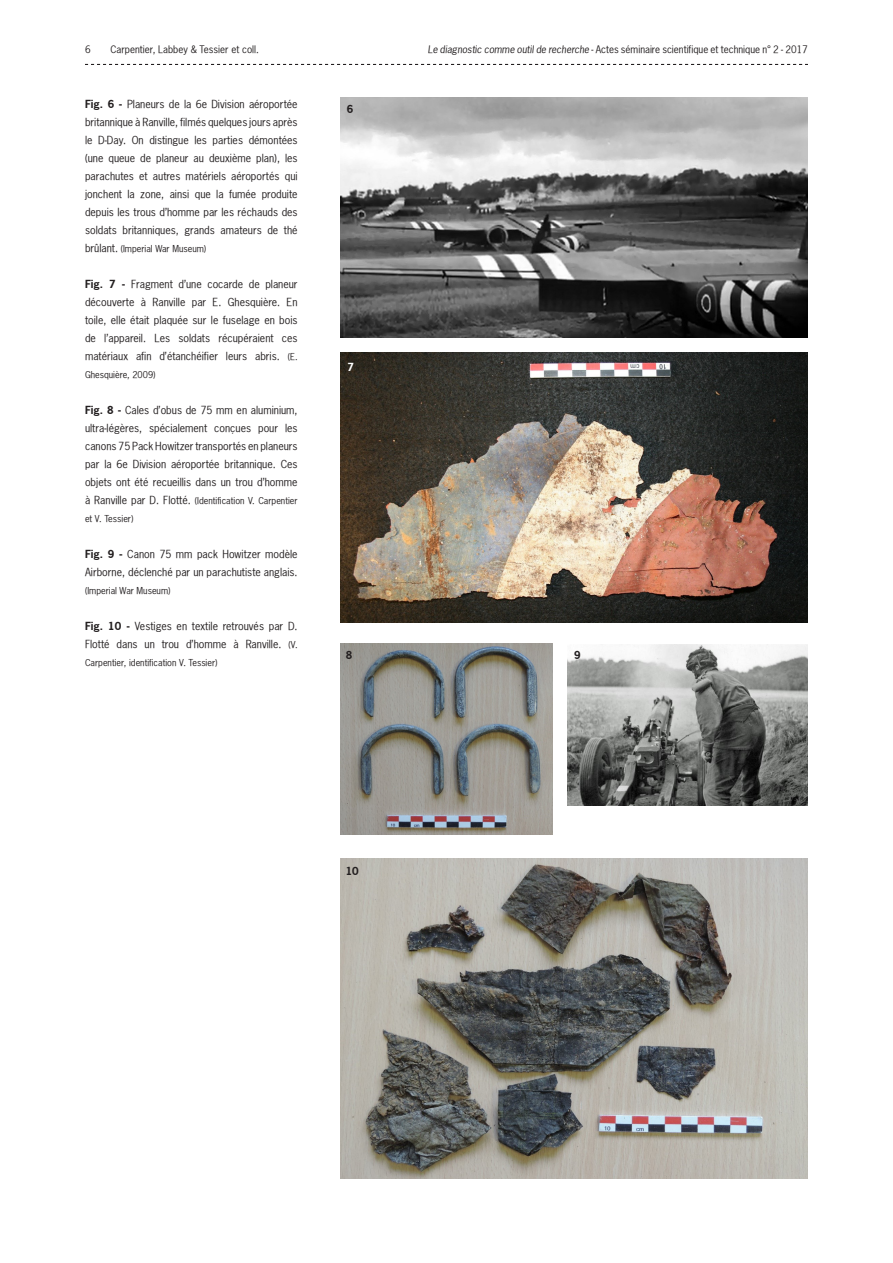
<style>
.page{position:relative;width:893px;height:1263px;background:#fff}
.page>*{position:absolute;margin:0;border:0;box-sizing:border-box;transform-origin:0 0}
.t1{font:10.5px/18px "News Gothic";color:#231f20;text-align:justify}
.t2{font:700 10.5px "News Gothic";color:#231f20}
.t3{font:700 10.5px "News Gothic";color:#fff}
.t4{font:9.75px "News Gothic";color:#231f20}
.t5{font:9px/18px "News Gothic";color:#231f20}
.s1{font-style:italic}
.s2{font-weight:700}
.s3{font-size:10.5px}
.s4{font-size:9px}
</style>
<div class="page">
<svg style="left:85px;top:64px;width:723px;height:1px"></svg>
<img style="left:340px;top:97px;width:468px;height:240px">
<img style="left:340px;top:353px;width:468px;height:270px">
<img style="left:340px;top:643px;width:213px;height:191px">
<img style="left:568px;top:645px;width:240px;height:161px">
<img style="left:341px;top:858px;width:467px;height:320px">
<p class="t4" style="left:85px;top:43px;width:7px">6</p>
<p class="t4" style="left:111px;top:43px;width:150px">Carpentier, Labbey &amp; Tessier et coll.</p>
<p class="t4" style="left:428px;top:43px;width:382px"><span class="s1">Le diagnostic comme outil de recherche</span> - Actes séminaire scientifique et technique n° 2 - 2017</p>
<p class="t1" style="left:85px;top:95px;width:214px"><span class="s2">Fig. 6 -</span> Planeurs de la 6e Division aéroportée britannique à Ranville, filmés quelques jours après le D-Day. On distingue les parties démontées (une queue de planeur au deuxième plan), les parachutes et autres matériels aéroportés qui jonchent la zone, ainsi que la fumée produite depuis les trous d’homme par les réchauds des soldats britanniques, grands amateurs de thé</p>
<p class="t5" style="left:85px;top:240px;width:123px"><span class="s3">brûlant.</span> (Imperial War Museum)</p>
<p class="t1" style="left:85px;top:275px;width:214px"><span class="s2">Fig. 7 -</span> Fragment d’une cocarde de planeur découverte à Ranville par E. Ghesquière. En toile, elle était plaquée sur le fuselage en bois de l’appareil. Les soldats récupéraient ces matériaux afin d’étanchéifier leurs abris. <span class="s4">(E.</span></p>
<p class="t5" style="left:85px;top:366px;width:72px">Ghesquière, 2009)</p>
<p class="t1" style="left:85px;top:401px;width:214px"><span class="s2">Fig. 8 -</span> Cales d’obus de 75 mm en aluminium, ultra-légères, spécialement conçues pour les canons 75 Pack Howitzer transportés en planeurs par la 6e Division aéroportée britannique. Ces objets ont été recueillis dans un trou d’homme</p>
<p class="t5" style="left:85px;top:492px;width:214px"><span class="s3">à Ranville par D. Flotté.</span> (Identification V. Carpentier et V. Tessier)</p>
<p class="t1" style="left:85px;top:545px;width:214px"><span class="s2">Fig. 9 -</span> Canon 75 mm pack Howitzer modèle<br>Airborne, déclenché par un parachutiste anglais.</p>
<p class="t5" style="left:85px;top:582px;width:87px">(Imperial War Museum)</p>
<p class="t1" style="left:85px;top:617px;width:214px"><span class="s2">Fig. 10 -</span> Vestiges en textile retrouvés par D.<br>Flotté dans un trou d’homme à Ranville. <span class="s4">(V.</span></p>
<p class="t5" style="left:85px;top:654px;width:134px">Carpentier, identification V. Tessier)</p>
<p class="t2" style="left:347px;top:102px;width:8px">6</p>
<p class="t3" style="left:348px;top:360px;width:8px">7</p>
<p class="t2" style="left:346px;top:648px;width:8px">8</p>
<p class="t2" style="left:574px;top:648px;width:8px">9</p>
<p class="t2" style="left:346px;top:864px;width:15px">10</p>
</div>
